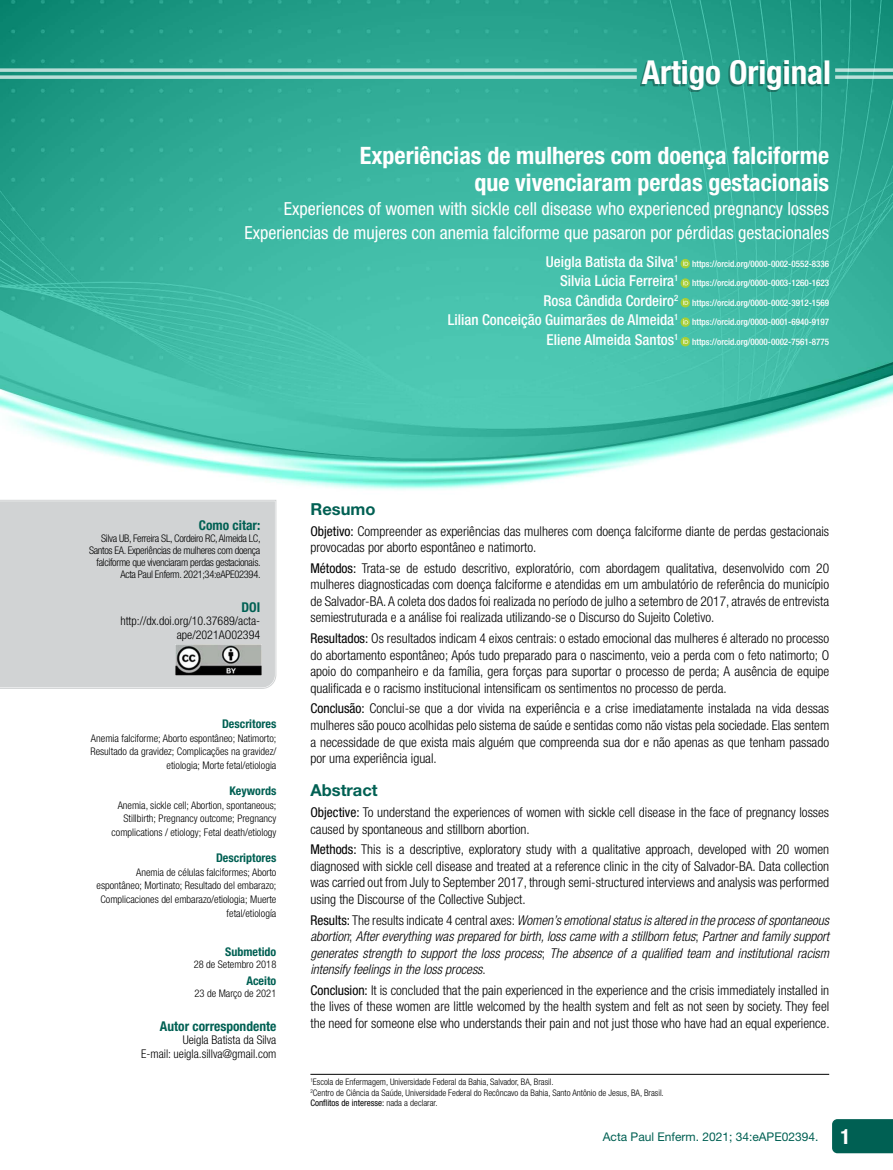
<style>
.page{position:relative;width:893px;height:1170px;background:#fff}
.page>*{position:absolute;margin:0;border:0;box-sizing:border-box;transform-origin:0 0}
.t1{font:700 condensed 33px "Helvetica Neue LT Std";color:#fff}
.t2{font:700 condensed 24px/27px "Helvetica Neue LT Std";color:#fff;text-align:right}
.t3{font:condensed 18px/24px "Helvetica Neue LT Std";color:#fff;text-align:right}
.t4{font:700 16.5px "Helvetica Neue LT Std";color:#006053}
.t5{font:500 condensed 15px "Helvetica Neue LT Std";color:#fff}
.t6{font:300 condensed 13.5px/16.5px "Helvetica Neue LT Std";color:#000;text-align:justify}
.t7{font:italic 300 condensed 13.5px/16.5px "Helvetica Neue LT Std";color:#000;text-align:justify}
.t8{font:700 condensed 13.5px "Helvetica Neue LT Std";color:#006053}
.t9{font:300 condensed 12px/13.5px "Helvetica Neue LT Std";color:#000;text-align:right}
.t10{font:700 condensed 12px "Helvetica Neue LT Std";color:#006053}
.t11{font:12px "Helvetica Neue LT Std";color:#006053}
.t12{font:300 condensed 10.5px/13.5px "Helvetica Neue LT Std";color:#000;text-align:right}
.t13{font:300 condensed 10.5px/12px "Helvetica Neue LT Std";letter-spacing:-.03em;color:#000;text-align:right}
.t14{font:300 condensed 9px/10.5px "Helvetica Neue LT Std";color:#000}
.t15{font:500 condensed 9px "Helvetica Neue LT Std";color:#fff}
.s1{font-weight:400}
.s2{font-weight:400;font-style:normal}
.s3{font-style:normal}
.s4{font-weight:700;font-stretch:condensed;font-size:21px;color:#fff}
</style>
<div class="page">
<div style="left:832px;top:1119px;width:61px;height:34px;background:#006053"></div>
<img style="left:0;top:0;width:893px;height:490px">
<svg style="left:835px;top:75px;width:58px;height:4px"></svg>
<svg style="left:835px;top:68px;width:58px;height:4px"></svg>
<svg style="left:0;top:500px;width:277px;height:189px"></svg>
<div style="left:0;top:501px;width:275px;height:186px;background:#d1d3d4"></div>
<svg style="left:680px;top:259px;width:10px;height:9px"></svg>
<svg style="left:683px;top:260px;width:5px;height:6px"></svg>
<svg style="left:680px;top:278px;width:10px;height:10px"></svg>
<svg style="left:683px;top:280px;width:5px;height:5px"></svg>
<svg style="left:680px;top:298px;width:10px;height:9px"></svg>
<svg style="left:683px;top:299px;width:5px;height:6px"></svg>
<svg style="left:680px;top:317px;width:10px;height:10px"></svg>
<svg style="left:683px;top:319px;width:5px;height:5px"></svg>
<svg style="left:680px;top:337px;width:10px;height:9px"></svg>
<svg style="left:683px;top:338px;width:5px;height:6px"></svg>
<hr style="left:310px;top:1073px;width:519px;height:1px;background:#000">
<img style="left:175px;top:644px;width:86px;height:31px">
<div style="left:640px;top:62px;width:187px;height:30px;background:#000;opacity:.3"></div>
<svg style="left:0;top:75px;width:637px;height:4px;background:#aadad2"></svg>
<svg style="left:0;top:68px;width:637px;height:4px;background:#aadad1"></svg>
<h1 class="t1" style="left:642px;top:52px;width:191px">Artigo Original</h1>
<h2 class="t2" style="left:360px;top:141px;width:471px">Experiências de mulheres com doença falciforme que vivenciaram perdas gestacionais</h2>
<h3 class="t3" style="left:245px;top:196px;width:586px">Experiences of women with sickle cell disease who experienced pregnancy losses<br>Experiencias de mujeres con anemia falciforme que pasaron por pérdidas gestacionales</h3>
<p class="t5" style="left:546px;top:252px;width:134px">Ueigla Batista da Silva<sup>1</sup></p>
<p class="t15" style="left:692px;top:258px;width:138px">https://orcid.org/0000-0002-0552-8336</p>
<p class="t5" style="left:560px;top:272px;width:120px">Silvia Lúcia Ferreira<sup>1</sup></p>
<p class="t15" style="left:692px;top:278px;width:138px">https://orcid.org/0000-0003-1260-1623</p>
<p class="t5" style="left:543px;top:291px;width:136px">Rosa Cândida Cordeiro<sup>2</sup></p>
<p class="t15" style="left:692px;top:297px;width:138px">https://orcid.org/0000-0002-3912-1569</p>
<p class="t5" style="left:448px;top:311px;width:232px">Lilian Conceição Guimarães de Almeida<sup>1</sup></p>
<p class="t15" style="left:692px;top:317px;width:138px">https://orcid.org/0000-0001-6940-9197</p>
<p class="t5" style="left:546px;top:330px;width:133px">Eliene Almeida Santos<sup>1</sup></p>
<p class="t15" style="left:692px;top:336px;width:138px">https://orcid.org/0000-0002-7561-8775</p>
<p class="t8" style="left:199px;top:517px;width:63px">Como citar:</p>
<p class="t13" style="left:89px;top:532px;width:173px">Silva UB, Ferreira SL, Cordeiro RC, Almeida LC, Santos EA. Experiências de mulheres com doença falciforme que vivenciaram perdas gestacionais.<br>Acta Paul Enferm. 2021;34:eAPE02394.</p>
<p class="t8" style="left:241px;top:599px;width:20px">DOI</p>
<p class="t9" style="left:120px;top:614px;width:141px">http://dx.doi.org/10.37689/acta&shy;ape/2021AO02394</p>
<p class="t10" style="left:222px;top:716px;width:56px">Descritores</p>
<p class="t12" style="left:90px;top:731px;width:187px">Anemia falciforme; Aborto espontâneo; Natimorto;<br>Resultado da gravidez; Complicações na gravidez/ etiologia; Morte fetal/etiologia</p>
<p class="t10" style="left:230px;top:783px;width:48px">Keywords</p>
<p class="t12" style="left:112px;top:798px;width:166px">Anemia, sickle cell; Abortion, spontaneous;<br>Stillbirth; Pregnancy outcome; Pregnancy complications / etiology; Fetal death/etiology</p>
<p class="t10" style="left:216px;top:850px;width:62px">Descriptores</p>
<p class="t12" style="left:97px;top:865px;width:181px">Anemia de células falciformes; Aborto espontâneo; Mortinato; Resultado del embarazo; Complicaciones del embarazo/etiologia; Muerte fetal/etiología</p>
<p class="t10" style="left:225px;top:943px;width:53px">Submetido</p>
<p class="t12" style="left:194px;top:956px;width:84px">28 de Setembro 2018</p>
<p class="t10" style="left:246px;top:973px;width:31px">Aceito</p>
<p class="t12" style="left:194px;top:986px;width:83px">23 de Março de 2021</p>
<p class="t8" style="left:160px;top:1017px;width:118px">Autor correspondente</p>
<p class="t9" style="left:141px;top:1033px;width:137px">Ueigla Batista da Silva<br>E-mail: ueigla.sillva@gmail.com</p>
<p class="t4" style="left:310px;top:498px;width:67px">Resumo</p>
<p class="t6" style="left:310px;top:522px;width:520px"><span class="s1">Objetivo:</span> Compreender as experiências das mulheres com doença falciforme diante de perdas gestacionais provocadas por aborto espontâneo e natimorto.</p>
<p class="t6" style="left:310px;top:559px;width:520px"><span class="s1">Métodos:</span> Trata-se de estudo descritivo, exploratório, com abordagem qualitativa, desenvolvido com 20 mulheres diagnosticadas com doença falciforme e atendidas em um ambulatório de referência do município de Salvador-BA. A coleta dos dados foi realizada no período de julho a setembro de 2017, através de entrevista semiestruturada e a análise foi realizada utilizando-se o Discurso do Sujeito Coletivo.</p>
<p class="t6" style="left:310px;top:630px;width:520px"><span class="s1">Resultados:</span> Os resultados indicam 4 eixos centrais: o estado emocional das mulheres é alterado no processo do abortamento espontâneo; Após tudo preparado para o nascimento, veio a perda com o feto natimorto; O apoio do companheiro e da família, gera forças para suportar o processo de perda; A ausência de equipe qualificada e o racismo institucional intensificam os sentimentos no processo de perda.</p>
<p class="t6" style="left:310px;top:700px;width:520px"><span class="s1">Conclusão:</span> Conclui-se que a dor vivida na experiência e a crise imediatamente instalada na vida dessas mulheres são pouco acolhidas pelo sistema de saúde e sentidas como não vistas pela sociedade. Elas sentem a necessidade de que exista mais alguém que compreenda sua dor e não apenas as que tenham passado por uma experiência igual.</p>
<p class="t4" style="left:310px;top:780px;width:69px">Abstract</p>
<p class="t6" style="left:310px;top:803px;width:520px"><span class="s1">Objective:</span> To understand the experiences of women with sickle cell disease in the face of pregnancy losses caused by spontaneous and stillborn abortion.</p>
<p class="t6" style="left:310px;top:841px;width:520px"><span class="s1">Methods:</span> This is a descriptive, exploratory study with a qualitative approach, developed with 20 women diagnosed with sickle cell disease and treated at a reference clinic in the city of Salvador-BA. Data collection was carried out from July to September 2017, through semi-structured interviews and analysis was performed using the Discourse of the Collective Subject.</p>
<p class="t7" style="left:310px;top:911px;width:520px"><span class="s2">Results:</span> <span class="s3">The results indicate 4 central axes:</span> Women’s emotional status is altered in the process of spontaneous abortion<span class="s3">;</span> After everything was prepared for birth, loss came with a stillborn fetus<span class="s3">;</span> Partner and family support generates strength to support the loss process<span class="s3">;</span> The absence of a qualified team and institutional racism intensify feelings in the loss process<span class="s3">.</span></p>
<p class="t6" style="left:310px;top:981px;width:521px"><span class="s1">Conclusion:</span> It is concluded that the pain experienced in the experience and the crisis immediately installed in the lives of these women are little welcomed by the health system and felt as not seen by society. They feel the need for someone else who understands their pain and not just those who have had an equal experience.</p>
<p class="t14" style="left:310px;top:1076px;width:355px"><sup>1</sup>Escola de Enfermagem, Universidade Federal da Bahia, Salvador, BA, Brasil.<br><sup>2</sup>Centro de Ciência da Saúde, Universidade Federal do Recôncavo da Bahia, Santo Antônio de Jesus, BA, Brasil.<br><span class="s1">Conflitos de interesse:</span> nada a declarar.</p>
<p class="t11" style="left:603px;top:1129px;width:249px">Acta Paul Enferm. 2021; 34:eAPE02394. <span class="s4">1</span></p>
</div>
